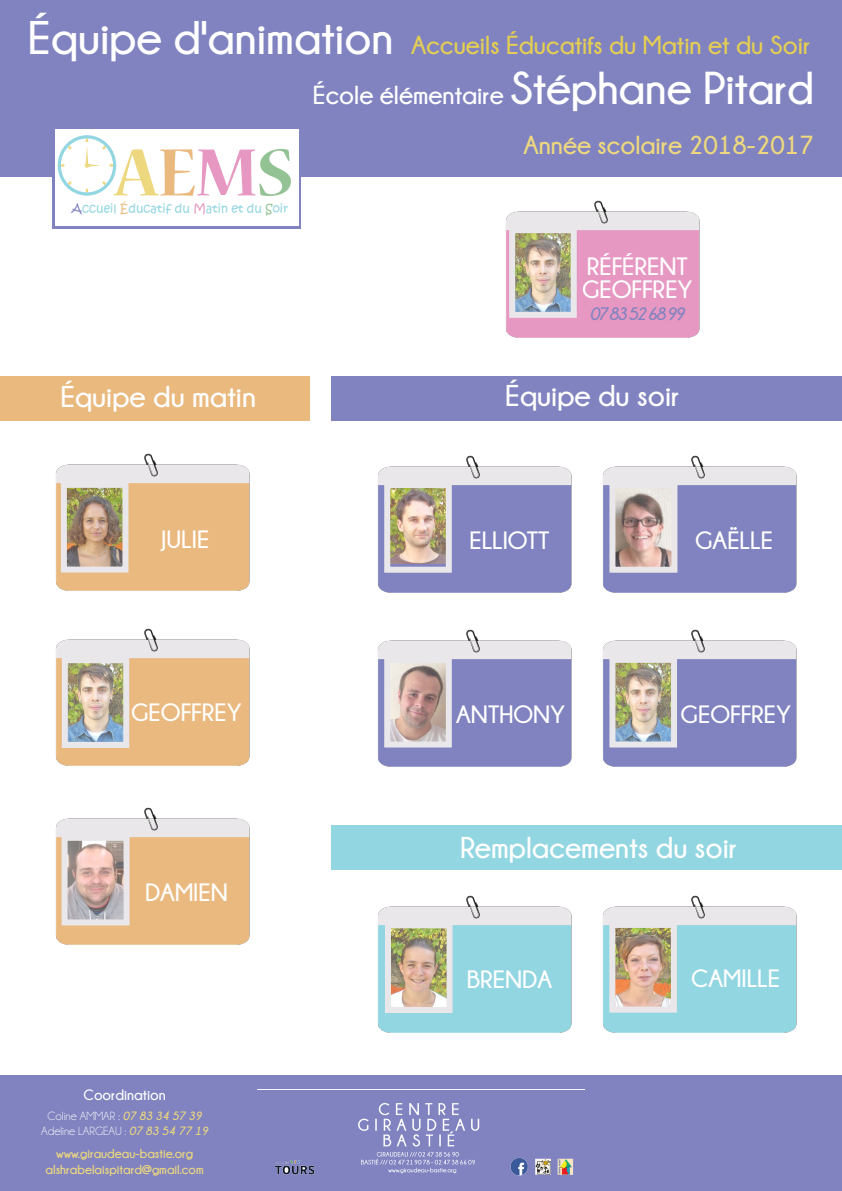
<style>
.page{position:relative;width:842px;height:1191px;background:#fff}
.page>*{position:absolute;margin:0;border:0;box-sizing:border-box;transform-origin:0 0}
.t1{font:700 47px "Champagne&Limousines";color:#fff}
.t2{font:700 46px "Champagne&Limousines";color:#fff}
.t3{font:700 30px "Champagne&Limousines";color:#fff}
.t4{font:700 26px "Champagne&Limousines";color:#e4ce55}
.t5{font:700 26px "Champagne&Limousines";color:#eed87f}
.t6{font:700 26px "Champagne&Limousines";color:#fff}
.t7{font:700 25px "Champagne&Limousines";color:#fff}
.t8{font:italic 700 18px "Champagne&Limousines";letter-spacing:-.1em;color:#8083bf}
.t9{font:700 15px "Champagne&Limousines";color:#fff}
.t10{font:700 13px "Champagne&Limousines";color:#eed87f}
.t11{font:12px "Champagne&Limousines";color:#fff}
.t12{font:12px "Kristen ITC";color:#92d6e1}
.s1{color:#8083bf}
.s2{color:#e9b97e}
.s3{color:#e698c2}
.s4{color:#93c394}
.s5{font-weight:700;font-style:italic;color:#eed87f}
</style>
<div class="page">
<div style="left:331px;top:376px;width:511px;height:44px;background:#8083bf"></div>
<div style="left:331px;top:825px;width:511px;height:44px;background:#92d6e1"></div>
<div style="left:0;top:0;width:842px;height:177px;background:#8083bf"></div>
<div style="left:0;top:1076px;width:842px;height:115px;background:#8083bf"></div>
<img style="left:506px;top:200px;width:194px;height:138px">
<div style="left:0;top:376px;width:310px;height:44px;background:#e9b97e"></div>
<img style="left:378px;top:455px;width:194px;height:138px">
<img style="left:603px;top:455px;width:194px;height:138px">
<img style="left:378px;top:629px;width:194px;height:138px">
<img style="left:603px;top:629px;width:194px;height:138px">
<img style="left:56px;top:453px;width:194px;height:138px">
<img style="left:56px;top:628px;width:194px;height:138px">
<img style="left:56px;top:807px;width:194px;height:138px">
<img style="left:378px;top:895px;width:194px;height:138px">
<img style="left:603px;top:895px;width:194px;height:138px">
<div style="left:53px;top:120px;width:248px;height:108px;background:#8083bf"></div>
<img style="left:516px;top:234px;width:54px;height:77px">
<div style="left:509px;top:227px;width:68px;height:91px;border:6px solid #e9e7e9"></div>
<img style="left:391px;top:489px;width:54px;height:75px">
<div style="left:384px;top:482px;width:68px;height:91px;border:6px solid #e9e7e9"></div>
<img style="left:616px;top:489px;width:54px;height:77px">
<div style="left:609px;top:482px;width:68px;height:91px;border:6px solid #e9e7e9"></div>
<img style="left:391px;top:664px;width:54px;height:76px">
<div style="left:384px;top:657px;width:68px;height:90px;border:6px solid #e9e7e9"></div>
<img style="left:616px;top:664px;width:54px;height:76px">
<div style="left:609px;top:657px;width:68px;height:90px;border:6px solid #e9e7e9"></div>
<img style="left:68px;top:489px;width:53px;height:76px">
<div style="left:61px;top:482px;width:67px;height:90px;border:6px solid #e9e7e9"></div>
<img style="left:69px;top:842px;width:54px;height:76px">
<div style="left:62px;top:835px;width:68px;height:90px;border:6px solid #e9e7e9"></div>
<img style="left:69px;top:664px;width:53px;height:77px">
<div style="left:62px;top:657px;width:67px;height:91px;border:6px solid #e9e7e9"></div>
<img style="left:392px;top:929px;width:54px;height:77px">
<div style="left:385px;top:922px;width:68px;height:91px;border:6px solid #e9e7e9"></div>
<div style="left:55px;top:129px;width:244px;height:97px;background:#fff"></div>
<svg style="left:58px;top:135px;width:233px;height:61px"></svg>
<img style="left:616px;top:929px;width:54px;height:76px">
<div style="left:609px;top:922px;width:68px;height:90px;border:6px solid #e9e7e9"></div>
<img style="left:258px;top:1089px;width:326px;height:87px">
<p class="t1" style="left:28px;top:12px;width:367px">Équipe 'danimation</p>
<p class="t4" style="left:411px;top:31px;width:401px">Accueils Éducatifs du Matin et du Soir</p>
<p class="t12" style="left:72px;top:201px;width:218px"><span class="s1">A</span>ccueil <span class="s2">É</span>ducatif du <span class="s3">M</span>atin et du <span class="s4">S</span>oir</p>
<p class="t3" style="left:60px;top:380px;width:197px">Équipe du matin</p>
<p class="t6" style="left:313px;top:81px;width:192px">École élémentaire</p>
<p class="t2" style="left:510px;top:63px;width:305px">Stéphane Pitard</p>
<p class="t5" style="left:523px;top:131px;width:292px">Année scolaire 2018-2017</p>
<p class="t7" style="left:587px;top:253px;width:103px">RÉFÉRENT</p>
<p class="t7" style="left:582px;top:275px;width:112px">GEOFFREY</p>
<p class="t8" style="left:590px;top:304px;width:97px">0783526899</p>
<p class="t3" style="left:505px;top:379px;width:176px">Équipe du soir</p>
<p class="t7" style="left:162px;top:525px;width:49px">JULIE</p>
<p class="t7" style="left:469px;top:526px;width:82px">ELLIOTT</p>
<p class="t7" style="left:695px;top:526px;width:79px">GAËLLE</p>
<p class="t7" style="left:131px;top:699px;width:112px">GEOFFREY</p>
<p class="t7" style="left:145px;top:878px;width:84px">DAMIEN</p>
<p class="t9" style="left:84px;top:1086px;width:84px">Coordination</p>
<p class="t11" style="left:48px;top:1110px;width:156px">Coline AMMAR : <span class="s5">07 83 34 57 39</span></p>
<p class="t11" style="left:41px;top:1124px;width:169px">Adeline LARGEAU : <span class="s5">07 83 54 77 19</span></p>
<p class="t10" style="left:56px;top:1146px;width:138px">www.giraudeau-bastie.org</p>
<p class="t10" style="left:46px;top:1162px;width:160px">alshrabelaispitard@gmail.com</p>
<p class="t7" style="left:456px;top:700px;width:111px">ANTHONY</p>
<p class="t7" style="left:680px;top:700px;width:112px">GEOFFREY</p>
<p class="t3" style="left:460px;top:831px;width:279px">Remplacements du soir</p>
<p class="t7" style="left:467px;top:965px;width:87px">BRENDA</p>
<p class="t7" style="left:691px;top:964px;width:90px">CAMILLE</p>
</div>
